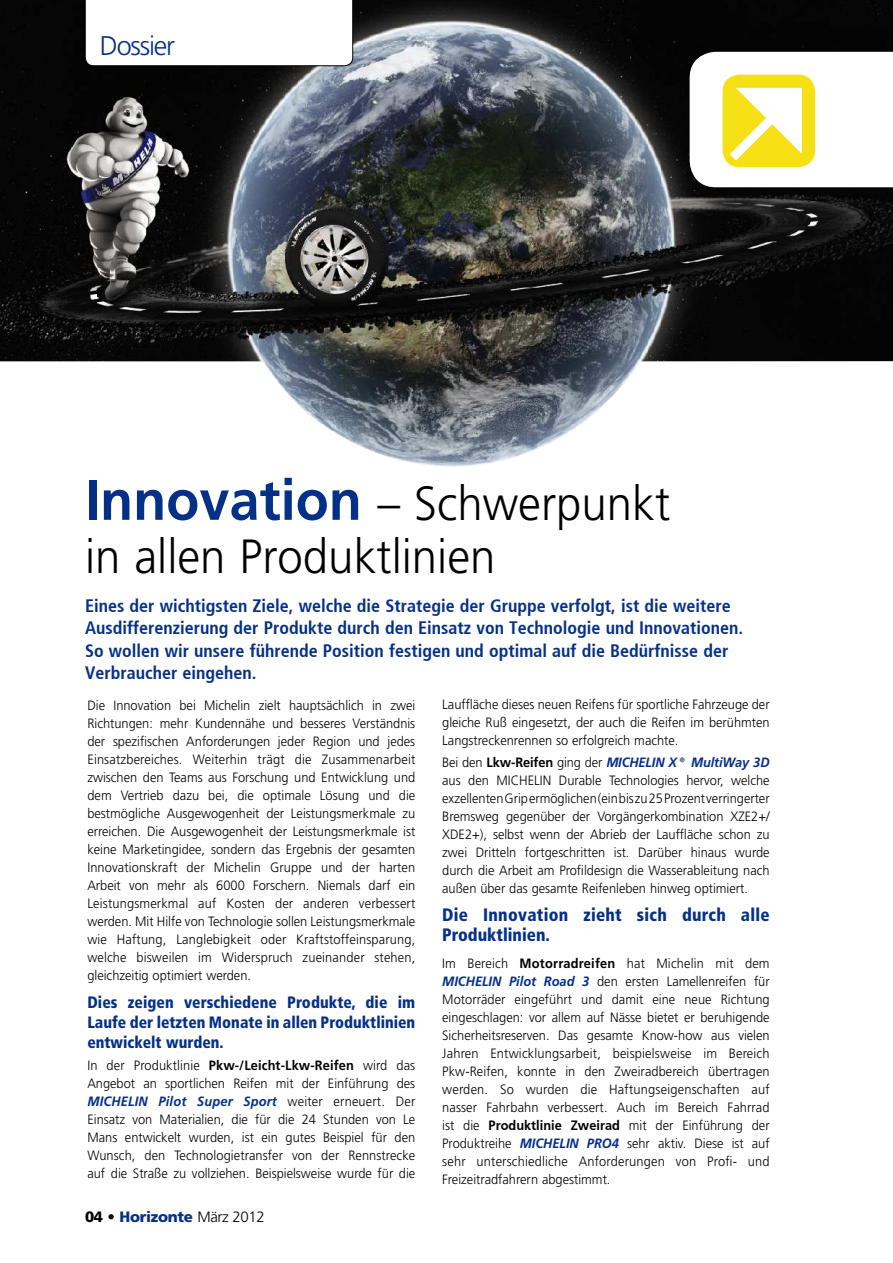
<style>
.page{position:relative;width:893px;height:1263px;background:#fff}
.page>*{position:absolute;margin:0;border:0;box-sizing:border-box;transform-origin:0 0}
.t1{font:300 48px/52.8px "Frutiger";color:#000;scale:.95 1}
.t2{font:300 27px "Frutiger";letter-spacing:-.045em;color:#053087}
.t3{font:18px/22.5px "Frutiger Bold Cn";color:#053087}
.t4{font:900 condensed 18px/19.8px "Frutiger";letter-spacing:.015em;color:#053087;scale:.95 1}
.t5{font:900 condensed 16.5px/19.8px "Frutiger";color:#053087;text-align:justify;scale:.95 1}
.t6{font:900 15px "Frutiger";letter-spacing:-.02em;color:#053087}
.t7{font:300 13.5px/18px "Frutiger";color:#000;text-align:justify;scale:.95 1}
.t8{font:italic 700 13.5px "Frutiger CE";letter-spacing:-.01em;color:#053087;scale:.95 1}
.t9{font:italic 700 13.5px "Frutiger CE";letter-spacing:.015em;color:#053087;scale:.95 1}
.s1{font-weight:700;font-size:57px;color:#053087}
.s2{font-weight:700}
.s3{font-family:"Frutiger";font-weight:300;font-style:normal;color:#000}
.s4{font-family:"Frutiger";font-style:normal;color:#000}
.s5{font-family:"Frutiger CE";font-weight:700;font-style:italic;color:#053087}
.s6{font-weight:700;font-style:italic;color:#053087}
.s7{color:#000}
.s8{font-weight:300;color:#000}
</style>
<div class="page">
<img style="left:0;top:0;width:893px;height:446px">
<svg style="left:85px;top:0;width:268px;height:66px"></svg>
<svg style="left:689px;top:51px;width:204px;height:137px"></svg>
<h2 class="t2" style="left:100px;top:35px;width:77px">Dossier</h2>
<h1 class="t1" style="left:85px;top:480px;width:617px"><span class="s1">Innovation</span> – Schwerpunkt in allen Produktlinien</h1>
<p class="t3" style="left:85px;top:596px;width:660px">Eines der wichtigsten Ziele, welche die Strategie der Gruppe verfolgt, ist die weitere Ausdifferenzierung der Produkte durch den Einsatz von Technologie und Innovationen.<br>So wollen wir unsere führende Position festigen und optimal auf die Bedürfnisse der Verbraucher eingehen.</p>
<p class="t7" style="left:87px;top:697px;width:347px">Die Innovation bei Michelin zielt hauptsächlich in zwei Richtungen: mehr Kundennähe und besseres Verständnis der spezifischen Anforderungen jeder Region und jedes Einsatzbereiches. Weiterhin trägt die Zusammenarbeit zwischen den Teams aus Forschung und Entwicklung und dem Vertrieb dazu bei, die optimale Lösung und die bestmögliche Ausgewogenheit der Leistungsmerkmale zu erreichen. Die Ausgewogenheit der Leistungsmerkmale ist keine Marketingidee, sondern das Ergebnis der gesamten Innovationskraft der Michelin Gruppe und der harten Arbeit von mehr als 6000 Forschern. Niemals darf ein Leistungsmerkmal auf Kosten der anderen verbessert werden. Mit Hilfe von Technologie sollen Leistungsmerkmale wie Haftung, Langlebigkeit oder Kraftstoffeinsparung, welche bisweilen im Widerspruch zueinander stehen, gleichzeitig optimiert werden.</p>
<p class="t5" style="left:87px;top:994px;width:347px">Dies zeigen verschiedene Produkte, die im Laufe der letzten Monate in allen Produktlinien entwickelt wurden.</p>
<p class="t7" style="left:87px;top:1058px;width:347px">In der Produktlinie <span class="s2">Pkw-/Leicht-Lkw-Reifen</span> wird das<br>Angebot an sportlichen Reifen mit der Einführung des</p>
<p class="t9" style="left:87px;top:1096px;width:347px">MICHELIN Pilot Super Sport <span class="s3">weiter erneuert. Der</span></p>
<p class="t7" style="left:87px;top:1112px;width:347px">Einsatz von Materialien, die für die 24 Stunden von Le Mans entwickelt wurden, ist ein gutes Beispiel für den Wunsch, den Technologietransfer von der Rennstrecke auf die Straße zu vollziehen. Beispielsweise wurde für die</p>
<p class="t7" style="left:442px;top:696px;width:346px">Lauffläche dieses neuen Reifens für sportliche Fahrzeuge der gleiche Ruß eingesetzt, der auch die Reifen im berühmten Langstreckenrennen so erfolgreich machte.</p>
<p class="t8" style="left:442px;top:757px;width:346px"><span class="s3">Bei den</span> <span class="s4">Lkw-Reifen</span> <span class="s3">ging der</span> MICHELIN X® MultiWay 3D</p>
<p class="t7" style="left:442px;top:772px;width:346px">aus den MICHELIN Durable Technologies hervor, welche exzellenten Grip ermöglichen (ein bis zu 25 Prozent verringerter Bremsweg gegenüber der Vorgängerkombination XZE2+/ XDE2+), selbst wenn der Abrieb der Lauffläche schon zu zwei Dritteln fortgeschritten ist. Darüber hinaus wurde durch die Arbeit am Profildesign die Wasserableitung nach außen über das gesamte Reifenleben hinweg optimiert.</p>
<h3 class="t4" style="left:442px;top:906px;width:346px">Die Innovation zieht sich durch alle<br>Produktlinien.</h3>
<p class="t7" style="left:442px;top:955px;width:346px">Im Bereich <span class="s2">Motorradreifen</span> hat Michelin mit dem <span class="s5">MICHELIN Pilot Road 3</span> den ersten Lamellenreifen für Motorräder eingeführt und damit eine neue Richtung eingeschlagen: vor allem auf Nässe bietet er beruhigende Sicherheitsreserven. Das gesamte Know-how aus vielen Jahren Entwicklungsarbeit, beispielsweise im Bereich Pkw-Reifen, konnte in den Zweiradbereich übertragen werden. So wurden die Haftungseigenschaften auf nasser Fahrbahn verbessert. Auch im Bereich Fahrrad ist die <span class="s2">Produktlinie Zweirad</span> mit der Einführung der Produktreihe <span class="s6">MICHELIN PRO4</span> sehr aktiv. Diese ist auf sehr unterschiedliche Anforderungen von Profi- und Freizeitradfahrern abgestimmt.</p>
<p class="t6" style="left:85px;top:1210px;width:181px"><span class="s7">04 •</span> Horizonte <span class="s8">März 2012</span></p>
</div>
